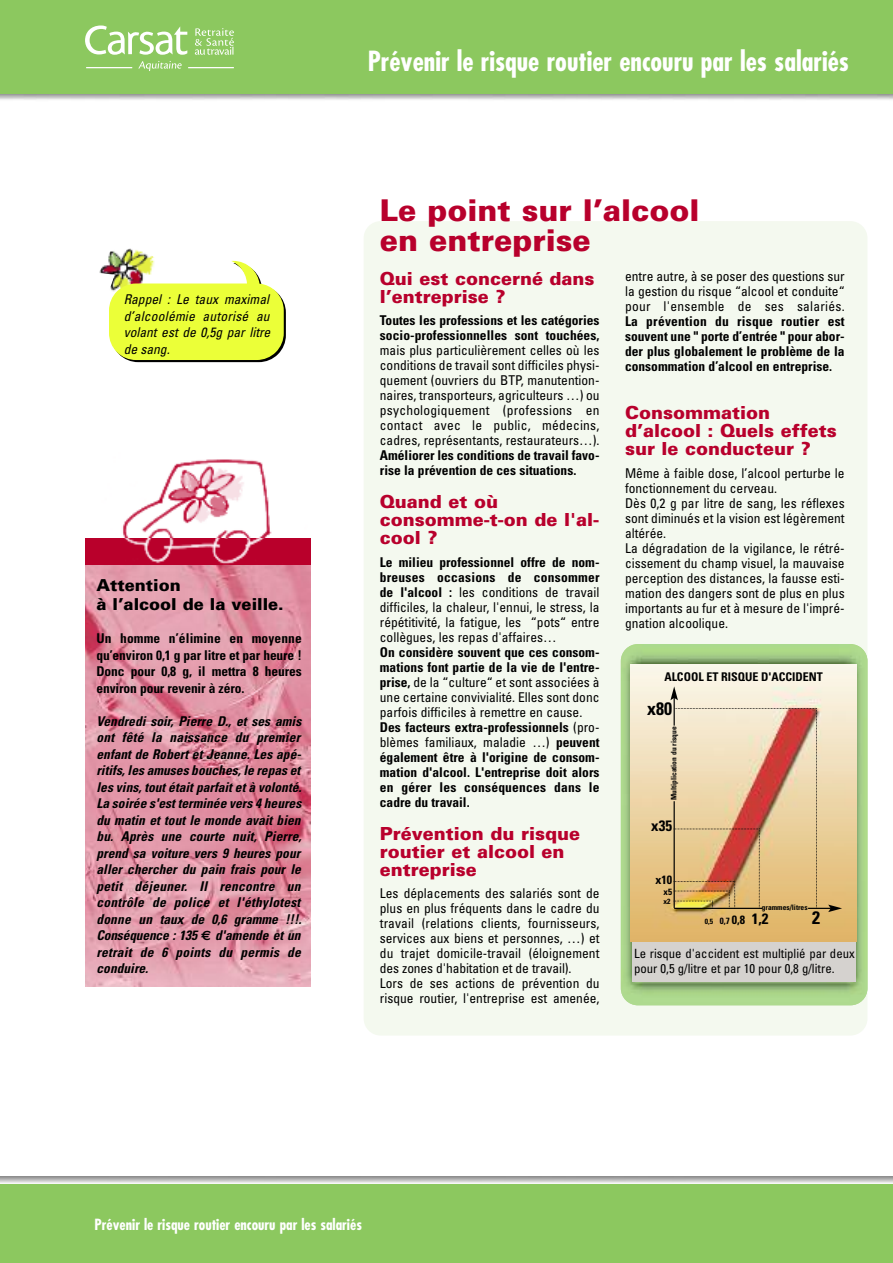
<style>
.page{position:relative;width:893px;height:1263px;background:#fff}
.page>*{position:absolute;margin:0;border:0;box-sizing:border-box;transform-origin:0 0}
.t1{font:900 30px/30px "Univers";color:#b8002c}
.t2{font:700 condensed 27px "Futura";color:#fff}
.t3{font:900 18px/18px "Univers";color:#b8002c}
.t4{font:700 condensed 18px "Univers";color:#000}
.t5{font:900 16.5px/19.5px "Univers";color:#000}
.t6{font:700 condensed 15px "Futura";color:#fff}
.t7{font:700 condensed 15px "Univers";color:#000}
.t8{font:condensed 13.5px/15px "Univers";color:#000;text-align:justify}
.t9{font:700 condensed 13.5px/15px "Univers";color:#000}
.t10{font:italic 700 condensed 13.5px/16.5px "Univers";color:#000;text-align:justify}
.t11{font:italic condensed 13.5px/16.5px "Univers";color:#000;text-align:justify}
.t12{font:condensed 12.75px/15px "Univers";color:#000}
.t13{font:700 condensed 12px "Univers";color:#000}
.t14{font:700 condensed 9px "Univers";color:#000}
.t15{font:700 condensed 7.5px "Univers";color:#000}
.s1{font-family:"Euro Sans";font-style:normal;font-stretch:normal}
.s2{font-weight:700}
.s3{font-weight:400}
</style>
<div class="page">
<div style="left:0;top:1184px;width:893px;height:79px;background:#8cc85f"></div>
<img style="left:99px;top:248px;width:55px;height:26px">
<div style="left:364px;top:221px;width:503px;height:814px;background:#f4f9ef;border-radius:17px"></div>
<div style="left:0;top:0;width:893px;height:94px;background:#8cc85f"></div>
<img style="left:621px;top:644px;width:246px;height:361px;border-radius:17px">
<img style="left:631px;top:664px;width:225px;height:277px">
<div style="left:633px;top:942px;width:223px;height:40px;background:#d5d2cf"></div>
<svg style="left:670px;top:686px;width:172px;height:226px;background:#e2bc95"></svg>
<svg style="left:109px;top:261px;width:177px;height:101px"></svg>
<img style="left:85px;top:538px;width:226px;height:448px">
<img style="left:122px;top:459px;width:150px;height:79px">
<svg style="left:85px;top:565px;width:225px;height:421px;background:#e093a5"></svg>
<svg style="left:195px;top:28px;width:39px;height:27px"></svg>
<hr style="left:188px;top:67px;width:46px;height:1px;background:#fff">
<hr style="left:86px;top:67px;width:46px;height:1px;background:#fff">
<svg style="left:85px;top:26px;width:102px;height:29px"></svg>
<svg style="left:138px;top:61px;width:44px;height:10px"></svg>
<p class="t11" style="left:124px;top:292px;width:148px">Rappel : Le taux maximal d’alcoolémie autorisé au volant est de 0,5g par litre de sang.</p>
<p class="t5" style="left:96px;top:577px;width:189px">Attention<br>à l’alcool de la veille.</p>
<p class="t9" style="left:96px;top:631px;width:207px;line-height:16.5px;text-align:justify">Un homme n’élimine en moyenne qu’environ 0,1 g par litre et par heure !<br>Donc pour 0,8 g, il mettra 8 heures environ pour revenir à zéro.</p>
<p class="t10" style="left:96px;top:714px;width:207px">Vendredi soir, Pierre D., et ses amis ont fêté la naissance du premier enfant de Robert et Jeanne. Les apé&shy;ritifs, les amuses bouches, le repas et les vins, tout était parfait et à volonté.<br>La soirée s'est terminée vers 4 heures du matin et tout le monde avait bien bu. Après une courte nuit, Pierre, prend sa voiture vers 9 heures pour aller chercher du pain frais pour le petit déjeuner. Il rencontre un contrôle de police et l'éthylotest donne un taux de 0,6 gramme !!!.<br>Conséquence : 135 <span class="s1">€</span> d'amende et un retrait de 6 points du permis de conduire.</p>
<h2 class="t2" style="left:368px;top:49px;width:483px">Prévenir le risque routier encouru par les salariés</h2>
<h1 class="t1" style="left:380px;top:198px;width:321px">Le point sur l’alcool en entreprise</h1>
<h3 class="t3" style="left:380px;top:271px;width:216px">Qui est concerné dans l’entreprise ?</h3>
<p class="t9" style="left:380px;top:314px;width:221px">Toutes les professions et les catégories socio-professionnelles sont touchées,</p>
<p class="t8" style="left:380px;top:344px;width:221px">mais plus particulièrement celles où les conditions de travail sont difficiles physi&shy;quement (ouvriers du BTP, manutention&shy;naires, transporteurs, agriculteurs …) ou psychologiquement (professions en contact avec le public, médecins, cadres, représentants, restaurateurs…).</p>
<p class="t9" style="left:380px;top:449px;width:221px">Améliorer les conditions de travail favo&shy;rise la prévention de ces situations.</p>
<h3 class="t3" style="left:380px;top:494px;width:221px">Quand et où consomme-t-on de l'al&shy;cool ?</h3>
<p class="t8" style="left:380px;top:555px;width:221px"><span class="s2">Le milieu professionnel offre de nom&shy;breuses occasions de consommer de l'alcool :</span> les conditions de travail difficiles, la chaleur, l'ennui, le stress, la répétitivité, la fatigue, les “pots“ entre collègues, les repas d'affaires…</p>
<p class="t9" style="left:380px;top:645px;width:221px">On considère souvent que ces consom&shy;mations font partie de la vie de l'entre&shy;prise, <span class="s3">de la “culture“ et sont associées à une certaine convivialité. Elles sont donc parfois difficiles à remettre en cause.<br></span>Des facteurs extra-professionnels <span class="s3">(pro&shy;blèmes familiaux, maladie …)</span> peuvent également être à l'origine de consom&shy;mation d'alcool. L'entreprise doit alors en gérer les conséquences dans le cadre du travail.</p>
<h3 class="t3" style="left:380px;top:826px;width:202px">Prévention du risque routier et alcool en entreprise</h3>
<p class="t8" style="left:380px;top:887px;width:221px;text-align:left">Les déplacements des salariés sont de plus en plus fréquents dans le cadre du travail (relations clients, fournisseurs, services aux biens et personnes, …) et du trajet domicile-travail (éloignement des zones d'habitation et de travail).<br>Lors de ses actions de prévention du risque routier, l'entreprise est amenée,</p>
<p class="t8" style="left:625px;top:270px;width:221px">entre autre, à se poser des questions sur la gestion du risque “alcool et conduite“ pour l'ensemble de ses salariés.</p>
<p class="t9" style="left:625px;top:315px;width:221px;text-align:justify">La prévention du risque routier est souvent une " porte d’entrée " pour abor&shy;der plus globalement le problème de la consommation d’alcool en entreprise.</p>
<h3 class="t3" style="left:625px;top:405px;width:213px">Consommation d’alcool : Quels effets sur le conducteur ?</h3>
<p class="t8" style="left:625px;top:467px;width:221px;text-align:left">Même à faible dose, l’alcool perturbe le fonctionnement du cerveau.<br>Dès 0,2 g par litre de sang, les réflexes sont diminués et la vision est légèrement altérée.<br>La dégradation de la vigilance, le rétré&shy;cissement du champ visuel, la mauvaise perception des distances, la fausse esti&shy;mation des dangers sont de plus en plus importants au fur et à mesure de l'impré&shy;gnation alcoolique.</p>
<p class="t13" style="left:664px;top:672px;width:160px">ALCOOL ET RISQUE D'ACCIDENT</p>
<h3 class="t4" style="left:647px;top:702px;width:26px">x80</h3>
<p class="t15" style="left:671px;top:800px;width:75px;rotate:-90deg">Multiplication du risque</p>
<p class="t7" style="left:651px;top:820px;width:22px">x35</p>
<p class="t13" style="left:655px;top:875px;width:18px">x10</p>
<p class="t14" style="left:664px;top:888px;width:10px">x5</p>
<p class="t15" style="left:663px;top:898px;width:9px">x2</p>
<p class="t15" style="left:762px;top:904px;width:47px">grammes/litres</p>
<h3 class="t4" style="left:812px;top:911px;width:9px">2</h3>
<p class="t12" style="left:634px;top:947px;width:222px">Le risque d'accident est multiplié par deux pour 0,5 g/litre et par 10 pour 0,8 g/litre.</p>
<p class="t7" style="left:752px;top:913px;width:18px">1,2</p>
<p class="t13" style="left:732px;top:915px;width:15px">0,8</p>
<p class="t14" style="left:720px;top:917px;width:11px">0,7</p>
<p class="t15" style="left:705px;top:919px;width:10px">0,5</p>
<p class="t6" style="left:95px;top:1218px;width:269px">Prévenir le risque routier encouru par les salariés</p>
</div>
